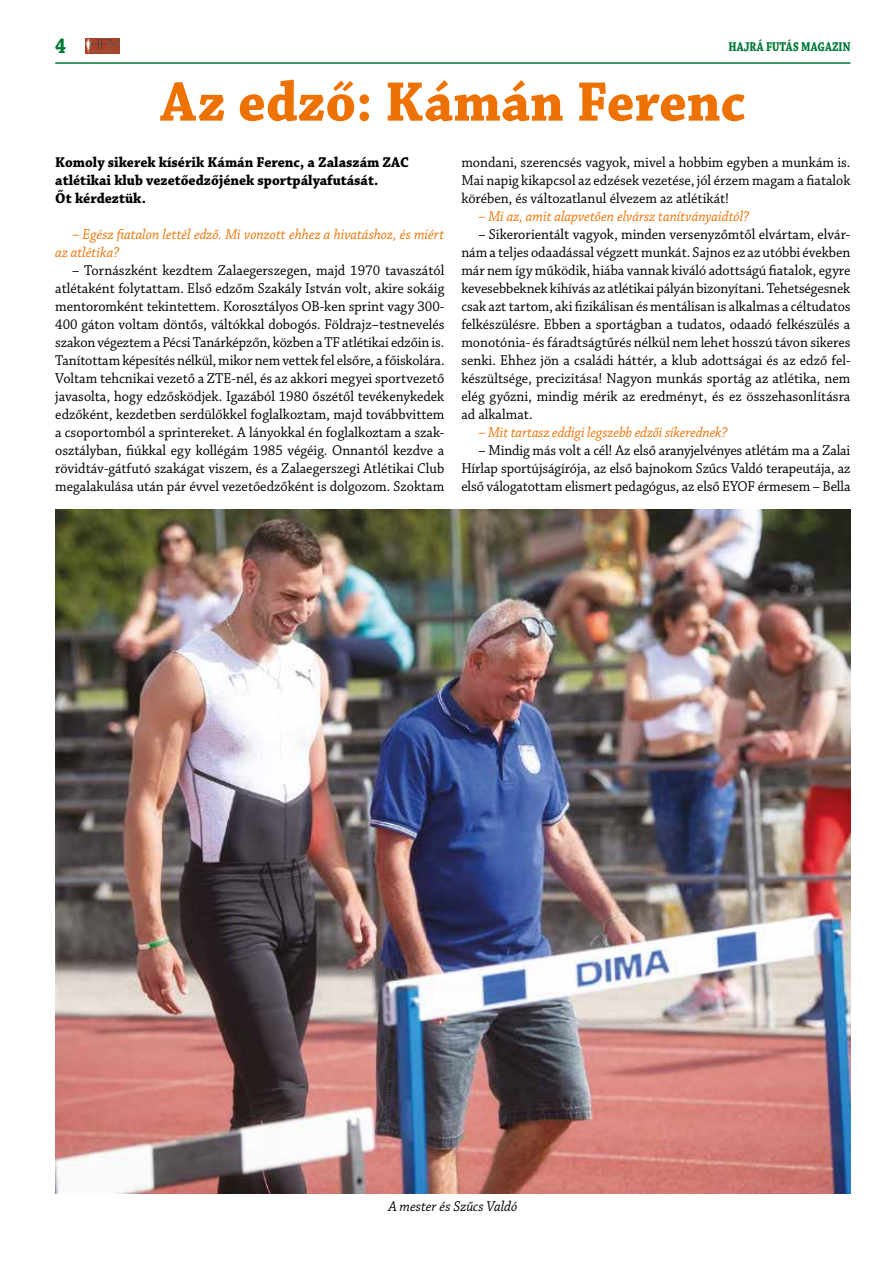
<style>
.page{position:relative;width:893px;height:1263px;background:#fff}
.page>*{position:absolute;margin:0;border:0;box-sizing:border-box;transform-origin:0 0}
.t1{font:700 58.5px "Chaparral Pro";color:#ee7203;scale:.95 1}
.t2{font:700 22.5px "Chaparral Pro";color:#007935;scale:.86 1}
.t3{font:15px/18px "Chaparral Pro";color:#000;text-align:justify;scale:.95 1}
.t4{font:italic 15px/18px "Chaparral Pro";color:#ee7203;scale:.95 1}
.t5{font:700 15px/18px "Chaparral Pro";color:#000;scale:.95 1}
.t6{font:italic 15px "Chaparral Pro";color:#000;scale:.95 1}
.t7{font:700 13.5px "Chaparral Pro";color:#007935;scale:.8 1}
</style>
<div class="page">
<img style="left:85px;top:38px;width:35px;height:15px">
<hr style="left:55px;top:62px;width:795px;height:2px;background:#007935">
<img style="left:55px;top:509px;width:795px;height:684px">
<h2 class="t2" style="left:55px;top:33px;width:14px">4</h2>
<p class="t7" style="left:729px;top:39px;width:154px">HAJRÁ FUTÁS MAGAZIN</p>
<h1 class="t1" style="left:161px;top:68px;width:617px">Az edző: Kámán Ferenc</h1>
<p class="t5" style="left:55px;top:154px;width:374px">Komoly sikerek kísérik Kámán Ferenc, a Zalaszám ZAC atlétikai klub vezetőedzőjének sportpályafutását.<br>Őt kérdeztük.</p>
<p class="t4" style="left:55px;top:226px;width:411px;text-indent:17px">– Egész fiatalon lettél edző. Mi vonzott ehhez a hivatáshoz, és miért az atlétika?</p>
<p class="t3" style="left:55px;top:262px;width:411px;text-indent:17px">– Tornászként kezdtem Zalaegerszegen, majd 1970 tavaszától atlétaként folytattam. Első edzőm Szakály István volt, akire sokáig mentoromként tekintettem. Korosztályos OB-ken sprint vagy 300- 400 gáton voltam döntős, váltókkal dobogós. Földrajz–testnevelés szakon végeztem a Pécsi Tanárképzőn, közben a TF atlétikai edzőin is.<br>Tanítottam képesítés nélkül, mikor nem vettek fel elsőre, a főiskolára.<br>Voltam tehcnikai vezető a ZTE-nél, és az akkori megyei sportvezető javasolta, hogy edzősködjek. Igazából 1980 őszétől tevékenykedek edzőként, kezdetben serdülőkkel foglalkoztam, majd továbbvittem a csoportomból a sprintereket. A lányokkal én foglalkoztam a szak&shy;osztályban, fiúkkal egy kollégám 1985 végéig. Onnantól kezdve a rövidtáv-gátfutó szakágat viszem, és a Zalaegerszegi Atlétikai Club megalakulása után pár évvel vezetőedzőként is dolgozom. Szoktam</p>
<p class="t3" style="left:461px;top:154px;width:411px">mondani, szerencsés vagyok, mivel a hobbim egyben a munkám is.<br>Mai napig kikapcsol az edzések vezetése, jól érzem magam a fiatalok körében, és változatlanul élvezem az atlétikát!</p>
<p class="t4" style="left:478px;top:208px;width:287px">– Mi az, amit alapvetően elvársz tanítványaidtól?</p>
<p class="t3" style="left:461px;top:226px;width:411px;text-indent:17px">– Sikerorientált vagyok, minden versenyzőmtől elvártam, elvár&shy;nám a teljes odaadással végzett munkát. Sajnos ez az utóbbi években már nem így működik, hiába vannak kiváló adottságú fiatalok, egyre kevesebbeknek kihívás az atlétikai pályán bizonyítani. Tehetségesnek csak azt tartom, aki fizikálisan és mentálisan is alkalmas a céltudatos felkészülésre. Ebben a sportágban a tudatos, odaadó felkészülés a monotónia- és fáradtságtűrés nélkül nem lehet hosszú távon sikeres senki. Ehhez jön a családi háttér, a klub adottságai és az edző fel&shy;készültsége, precizitása! Nagyon munkás sportág az atlétika, nem elég győzni, mindig mérik az eredményt, és ez összehasonlításra ad alkalmat.</p>
<p class="t4" style="left:478px;top:424px;width:264px">– Mit tartasz eddigi legszebb edzői sikerednek?</p>
<p class="t3" style="left:461px;top:442px;width:411px;text-indent:17px">– Mindig más volt a cél! Az első aranyjelvényes atlétám ma a Zalai Hírlap sportújságírója, az első bajnokom Szűcs Valdó terapeutája, az első válogatottam elismert pedagógus, az első EYOF érmesem – Bella</p>
<p class="t6" style="left:388px;top:1198px;width:137px">A mester és Szűcs Valdó</p>
</div>
